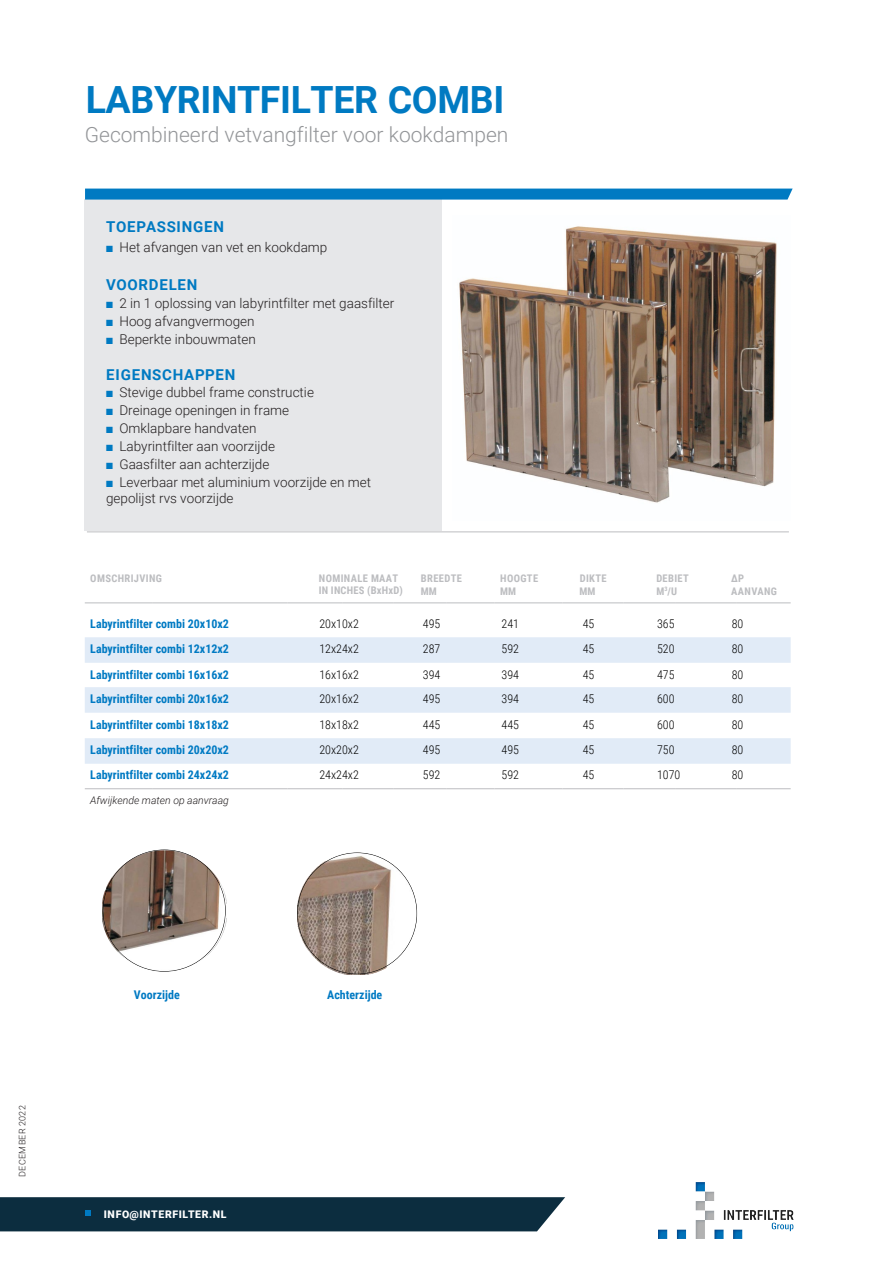
<style>
.page{position:relative;width:893px;height:1263px;background:#fff}
.page>*{position:absolute;margin:0;border:0;box-sizing:border-box;transform-origin:0 0}
.t1{font:700 37.5px "Roboto";letter-spacing:-.01em;color:#007ac2}
.t2{font:300 21px "Roboto";color:#939598}
.t3{font:700 15px "Roboto";letter-spacing:.05em;color:#007ac2}
.t4{font:300 13.5px/16.2px "Roboto";color:#231f20}
.t5{font:700 12px "Roboto Condensed";color:#007ac3}
.t6{font:300 12px "Roboto Condensed";color:#000}
.t7{font:700 10.5px/12.6px "Roboto Condensed";letter-spacing:.035em;color:#bcbdc0}
.t8{font:italic 300 10.5px "Roboto";color:#231f20}
.t9{font:900 10.5px "Roboto";letter-spacing:.06em;color:#fff}
.t10{font:300 9px "Roboto";letter-spacing:.035em;color:#231f20}
.s1{color:#007ac2}
</style>
<div class="page">
<div style="left:85px;top:199px;width:357px;height:332px;background:#e6e7e9"></div>
<hr style="left:87px;top:531px;width:702px;height:1px;background:#bcbdc0">
<svg style="left:85px;top:637px;width:706px;height:127px;fill:#e1ebf7"></svg>
<hr style="left:85px;top:788px;width:68px;height:1px;background:#bcbdc0">
<hr style="left:153px;top:788px;width:134px;height:1px;background:#bcbdc0">
<hr style="left:287px;top:788px;width:56px;height:1px;background:#bcbdc0">
<hr style="left:343px;top:788px;width:51px;height:1px;background:#bcbdc0">
<hr style="left:394px;top:788px;width:52px;height:1px;background:#bcbdc0">
<hr style="left:446px;top:788px;width:48px;height:1px;background:#bcbdc0">
<hr style="left:494px;top:788px;width:68px;height:1px;background:#bcbdc0">
<hr style="left:562px;top:788px;width:61px;height:1px;background:#bcbdc0">
<hr style="left:623px;top:788px;width:53px;height:1px;background:#bcbdc0">
<hr style="left:676px;top:788px;width:61px;height:1px;background:#bcbdc0">
<hr style="left:85px;top:602px;width:68px;height:1px;background:#bcbdc0">
<hr style="left:153px;top:602px;width:134px;height:1px;background:#bcbdc0">
<hr style="left:287px;top:602px;width:56px;height:1px;background:#bcbdc0">
<hr style="left:343px;top:602px;width:51px;height:1px;background:#bcbdc0">
<hr style="left:394px;top:602px;width:52px;height:1px;background:#bcbdc0">
<hr style="left:446px;top:602px;width:48px;height:1px;background:#bcbdc0">
<hr style="left:494px;top:602px;width:68px;height:1px;background:#bcbdc0">
<hr style="left:562px;top:602px;width:61px;height:1px;background:#bcbdc0">
<hr style="left:623px;top:602px;width:53px;height:1px;background:#bcbdc0">
<hr style="left:676px;top:602px;width:61px;height:1px;background:#bcbdc0">
<hr style="left:737px;top:602px;width:54px;height:1px;background:#bcbdc0">
<hr style="left:737px;top:788px;width:54px;height:1px;background:#bcbdc0">
<svg style="left:85px;top:189px;width:708px;height:11px"></svg>
<div style="left:0;top:1197px;width:565px;height:34px;background:#0c2d3f"></div>
<img style="left:658px;top:1182px;width:135px;height:56px">
<img style="left:459px;top:226px;width:318px;height:277px">
<img style="left:297px;top:854px;width:120px;height:120px">
<img style="left:102px;top:851px;width:125px;height:120px">
<p class="t1" style="left:86px;top:74px;width:420px">LABYRINTFILTER COMBI</p>
<p class="t2" style="left:85px;top:120px;width:425px">Gecombineerd vetvangfilter voor kookdampen</p>
<p class="t3" style="left:106px;top:216px;width:119px">TOEPASSINGEN</p>
<p class="t4" style="left:106px;top:239px;width:223px"><span class="s1">■</span> Het afvangen van vet en kookdamp</p>
<p class="t3" style="left:106px;top:274px;width:93px">VOORDELEN</p>
<p class="t4" style="left:106px;top:294px;width:290px"><span class="s1">■</span> 2 in 1 oplossing van labyrintfilter met gaasfilter</p>
<p class="t4" style="left:106px;top:312px;width:150px"><span class="s1">■</span> Hoog afvangvermogen</p>
<p class="t4" style="left:106px;top:330px;width:151px"><span class="s1">■</span> Beperkte inbouwmaten</p>
<p class="t3" style="left:106px;top:364px;width:131px">EIGENSCHAPPEN</p>
<p class="t4" style="left:106px;top:384px;width:209px"><span class="s1">■</span> Stevige dubbel frame constructie</p>
<p class="t4" style="left:106px;top:402px;width:185px"><span class="s1">■</span> Dreinage openingen in frame</p>
<p class="t4" style="left:106px;top:420px;width:152px"><span class="s1">■</span> Omklapbare handvaten</p>
<p class="t4" style="left:106px;top:438px;width:171px"><span class="s1">■</span> Labyrintfilter aan voorzijde</p>
<p class="t4" style="left:106px;top:456px;width:165px"><span class="s1">■</span> Gaasfilter aan achterzijde</p>
<p class="t4" style="left:106px;top:474px;width:267px"><span class="s1">■</span> Leverbaar met aluminium voorzijde en met gepolijst rvs voorzijde</p>
<p class="t7" style="left:319px;top:572px;width:86px">NOMINALE MAAT<br>IN INCHES (BxHxD)</p>
<p class="t7" style="left:90px;top:572px;width:73px">OMSCHRIJVING</p>
<p class="t7" style="left:421px;top:572px;width:43px">BREEDTE<br>MM</p>
<p class="t7" style="left:500px;top:572px;width:40px">HOOGTE<br>MM</p>
<p class="t7" style="left:580px;top:572px;width:28px">DIKTE</p>
<p class="t7" style="left:580px;top:584px;width:17px">MM</p>
<p class="t7" style="left:656px;top:572px;width:34px">DEBIET</p>
<p class="t7" style="left:656px;top:584px;width:22px">M<sup>3</sup>/U</p>
<p class="t7" style="left:731px;top:572px;width:14px">ΔP</p>
<p class="t7" style="left:731px;top:584px;width:47px">AANVANG</p>
<p class="t5" style="left:90px;top:615px;width:140px">Labyrintfilter combi 20x10x2</p>
<p class="t6" style="left:319px;top:615px;width:41px">20x10x2</p>
<p class="t6" style="left:423px;top:615px;width:19px">495</p>
<p class="t6" style="left:502px;top:615px;width:19px">241</p>
<p class="t6" style="left:583px;top:615px;width:13px">45</p>
<p class="t6" style="left:657px;top:615px;width:19px">365</p>
<p class="t6" style="left:732px;top:615px;width:13px">80</p>
<p class="t5" style="left:90px;top:640px;width:140px">Labyrintfilter combi 12x12x2</p>
<p class="t6" style="left:319px;top:640px;width:41px">12x24x2</p>
<p class="t6" style="left:423px;top:640px;width:19px">287</p>
<p class="t6" style="left:502px;top:640px;width:19px">592</p>
<p class="t6" style="left:583px;top:640px;width:13px">45</p>
<p class="t6" style="left:657px;top:640px;width:19px">520</p>
<p class="t6" style="left:732px;top:640px;width:13px">80</p>
<p class="t5" style="left:90px;top:666px;width:140px">Labyrintfilter combi 16x16x2</p>
<p class="t6" style="left:319px;top:666px;width:41px">16x16x2</p>
<p class="t6" style="left:423px;top:666px;width:19px">394</p>
<p class="t6" style="left:502px;top:666px;width:19px">394</p>
<p class="t6" style="left:583px;top:666px;width:13px">45</p>
<p class="t6" style="left:657px;top:666px;width:19px">475</p>
<p class="t6" style="left:732px;top:666px;width:13px">80</p>
<p class="t5" style="left:90px;top:690px;width:140px">Labyrintfilter combi 20x16x2</p>
<p class="t6" style="left:319px;top:690px;width:41px">20x16x2</p>
<p class="t6" style="left:423px;top:690px;width:19px">495</p>
<p class="t6" style="left:502px;top:690px;width:19px">394</p>
<p class="t6" style="left:583px;top:690px;width:13px">45</p>
<p class="t6" style="left:657px;top:690px;width:19px">600</p>
<p class="t6" style="left:732px;top:690px;width:13px">80</p>
<p class="t5" style="left:90px;top:716px;width:140px">Labyrintfilter combi 18x18x2</p>
<p class="t6" style="left:319px;top:716px;width:41px">18x18x2</p>
<p class="t6" style="left:423px;top:716px;width:19px">445</p>
<p class="t6" style="left:502px;top:716px;width:19px">445</p>
<p class="t6" style="left:583px;top:716px;width:13px">45</p>
<p class="t6" style="left:657px;top:716px;width:19px">600</p>
<p class="t6" style="left:732px;top:716px;width:13px">80</p>
<p class="t5" style="left:90px;top:742px;width:140px">Labyrintfilter combi 20x20x2</p>
<p class="t6" style="left:319px;top:742px;width:41px">20x20x2</p>
<p class="t6" style="left:423px;top:742px;width:19px">495</p>
<p class="t6" style="left:502px;top:742px;width:19px">495</p>
<p class="t6" style="left:583px;top:742px;width:13px">45</p>
<p class="t6" style="left:657px;top:742px;width:19px">750</p>
<p class="t6" style="left:732px;top:742px;width:13px">80</p>
<p class="t5" style="left:90px;top:766px;width:140px">Labyrintfilter combi 24x24x2</p>
<p class="t6" style="left:319px;top:766px;width:41px">24x24x2</p>
<p class="t6" style="left:423px;top:766px;width:19px">592</p>
<p class="t6" style="left:502px;top:766px;width:19px">592</p>
<p class="t6" style="left:583px;top:766px;width:13px">45</p>
<p class="t6" style="left:657px;top:766px;width:25px">1070</p>
<p class="t6" style="left:732px;top:766px;width:13px">80</p>
<p class="t8" style="left:90px;top:793px;width:140px">Afwijkende maten op aanvraag</p>
<p class="t10" style="left:16px;top:1177px;width:73px;rotate:-90deg">DECEMBER 2022</p>
<p class="t5" style="left:134px;top:986px;width:47px">Voorzijde</p>
<p class="t5" style="left:327px;top:986px;width:57px">Achterzijde</p>
<p class="t9" style="left:104px;top:1207px;width:124px">INFO@INTERFILTER.NL</p>
</div>
